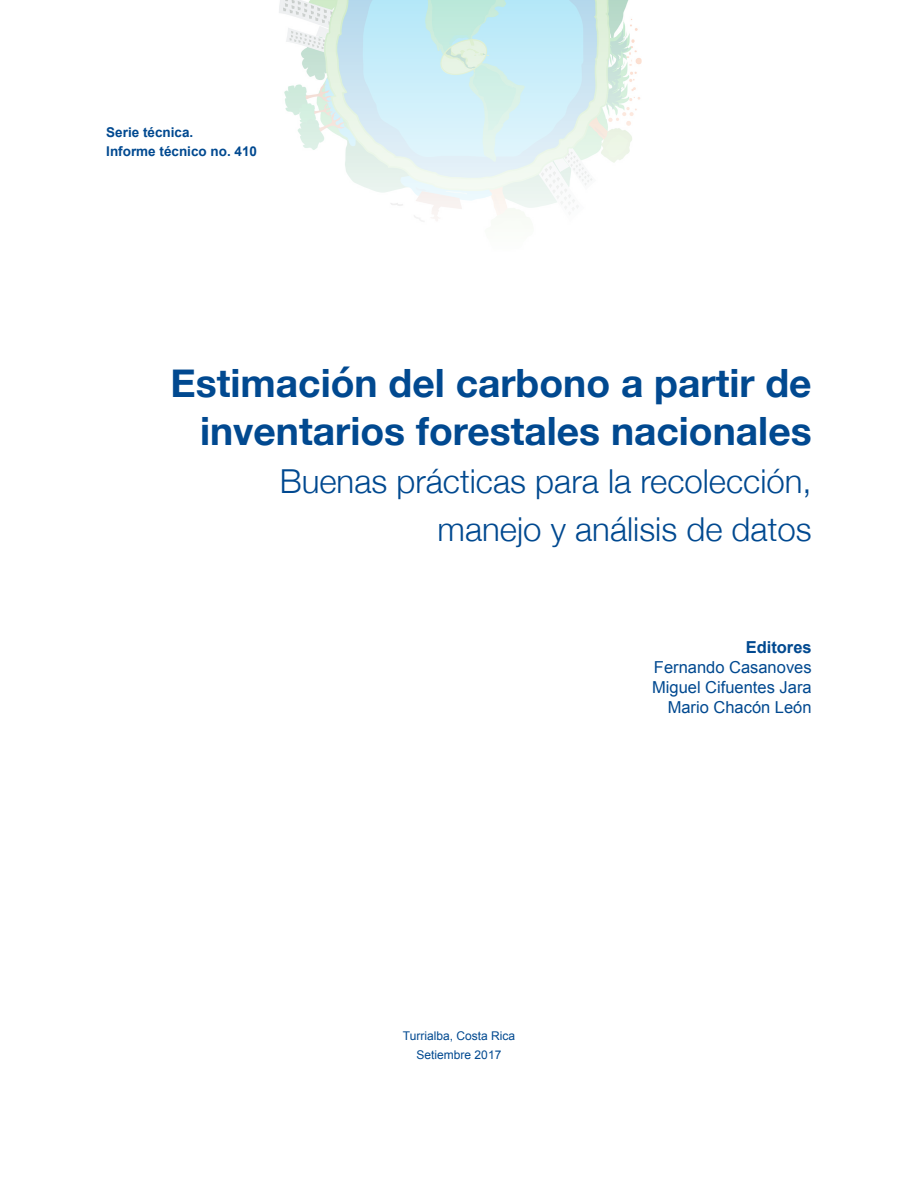
<style>
.page{position:relative;width:918px;height:1188px;background:#fff}
.page>*{position:absolute;margin:0;border:0;box-sizing:border-box;transform-origin:0 0}
.Título_capítulo{font:700 39px/48px "Helvetica Neue";color:#014990;text-align:right}
.Título_capítulo-2{font:300 33px/48px "Helvetica Neue";color:#014990;text-align:right}
.Título_capítulo-3{font:16.5px "Arial";color:#014990}
.Título_capítulo-4{font:700 16.5px "Arial";color:#014990}
.Título_capítulo-5{font:700 13.5px "Arial";color:#014990}
.Título_capítulo-6{font:12px "Arial";color:#014990}
</style>
<div class="page">
<img style="left:279px;top:0;width:363px;height:222px">
<p class="Título_capítulo-5" style="left:106px;top:124px;width:89px">Serie técnica.</p>
<p class="Título_capítulo-5" style="left:106px;top:142px;width:152px">Informe técnico no. 410</p>
<p class="Título_capítulo" style="left:171px;top:360px;width:643px">Estimación del carbono a partir de inventarios forestales nacionales</p>
<p class="Título_capítulo-2" style="left:280px;top:455px;width:533px">Buenas prácticas para la recolección, manejo y análisis de datos</p>
<p class="Título_capítulo-6" style="left:403px;top:1028px;width:114px">Turrialba, Costa Rica</p>
<p class="Título_capítulo-6" style="left:417px;top:1047px;width:86px">Setiembre 2017</p>
<p class="Título_capítulo-4" style="left:746px;top:637px;width:68px">Editores</p>
<p class="Título_capítulo-3" style="left:654px;top:657px;width:159px">Fernando Casanoves</p>
<p class="Título_capítulo-3" style="left:652px;top:676px;width:161px">Miguel Cifuentes Jara</p>
<p class="Título_capítulo-3" style="left:668px;top:696px;width:145px">Mario Chacón León</p>
</div>
